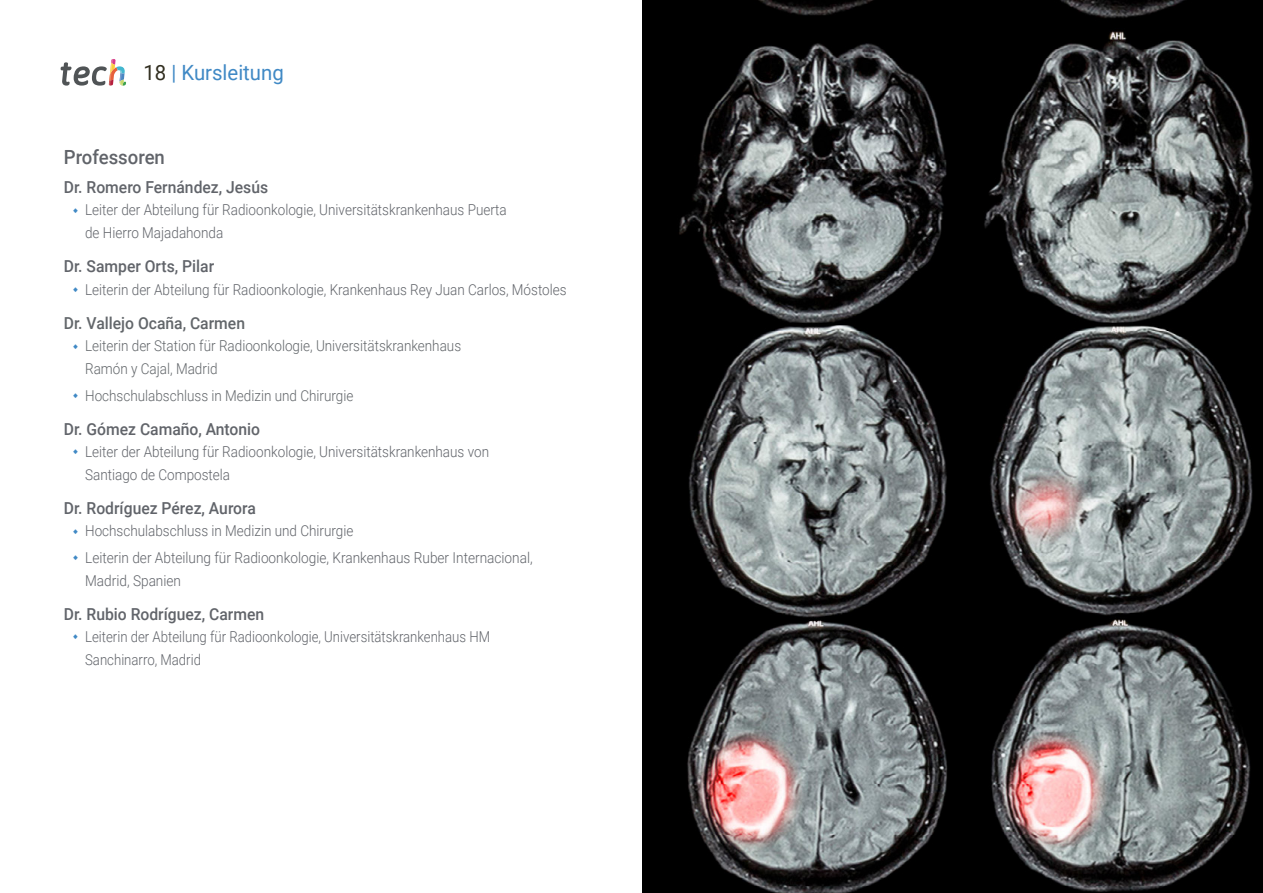
<style>
.page{position:relative;width:1263px;height:893px;background:#fff}
.page>*{position:absolute;margin:0;border:0;box-sizing:border-box;transform-origin:0 0}
.t1{font:21px "Roboto";color:#4089c5}
.t2{font:500 19.5px "Roboto";color:#61646a;scale:.95 1}
.t3{font:500 16.5px "Roboto";color:#61646a;scale:.95 1}
.t4{font:500 16.5px "Roboto";color:#62666a;scale:.95 1}
.t5{font:300 15px/22.5px "Roboto";color:#61646a;scale:.9 1}
.t6{font:300 15px/22.5px "Roboto";color:#62666a;scale:.9 1}
.t7{font:300 15px/22.5px "Roboto";color:#61646a;scale:.88 1}
.t8{font:300 15px "Roboto";color:#61646a;scale:.91 1}
.s1{color:#312e20}
</style>
<div class="page">
<svg style="left:61px;top:59px;width:65px;height:27px"></svg>
<img style="left:642px;top:0;width:621px;height:893px">
<h1 class="t1" style="left:144px;top:57px;width:142px"><span class="s1">18</span> | Kursleitung</h1>
<h2 class="t2" style="left:64px;top:144px;width:108px">Professoren</h2>
<p class="t3" style="left:64px;top:176px;width:217px">Dr. Romero Fernández, Jesús</p>
<p class="t5" style="left:85px;top:198px;width:470px">Leiter der Abteilung für Radioonkologie, Universitätskrankenhaus Puerta de Hierro Majadahonda</p>
<p class="t3" style="left:64px;top:255px;width:160px">Dr. Samper Orts, Pilar</p>
<p class="t5" style="left:85px;top:277px;width:536px">Leiterin der Abteilung für Radioonkologie, Krankenhaus Rey Juan Carlos, Móstoles</p>
<p class="t4" style="left:64px;top:311px;width:192px">Dr. Vallejo Ocaña, Carmen</p>
<p class="t6" style="left:85px;top:334px;width:419px">Leiterin der Station für Radioonkologie, Universitätskrankenhaus<br>Ramón y Cajal, Madrid</p>
<p class="t6" style="left:85px;top:383px;width:300px">Hochschulabschluss in Medizin und Chirurgie</p>
<p class="t3" style="left:64px;top:417px;width:208px">Dr. Gómez Camaño, Antonio</p>
<p class="t5" style="left:85px;top:440px;width:450px">Leiter der Abteilung für Radioonkologie, Universitätskrankenhaus von<br>Santiago de Compostela</p>
<p class="t3" style="left:64px;top:496px;width:204px">Dr. Rodríguez Pérez, Aurora</p>
<p class="t5" style="left:85px;top:517px;width:499px;line-height:26.7px">Hochschulabschluss in Medizin und Chirurgie<br>Leiterin der Abteilung für Radioonkologie, Krankenhaus Ruber Internacional,</p>
<p class="t8" style="left:85px;top:570px;width:107px">Madrid, Spanien</p>
<p class="t3" style="left:64px;top:602px;width:212px">Dr. Rubio Rodríguez, Carmen</p>
<p class="t7" style="left:85px;top:625px;width:462px">Leiterin der Abteilung für Radioonkologie, Universitätskrankenhaus HM<br>Sanchinarro, Madrid</p>
</div>
